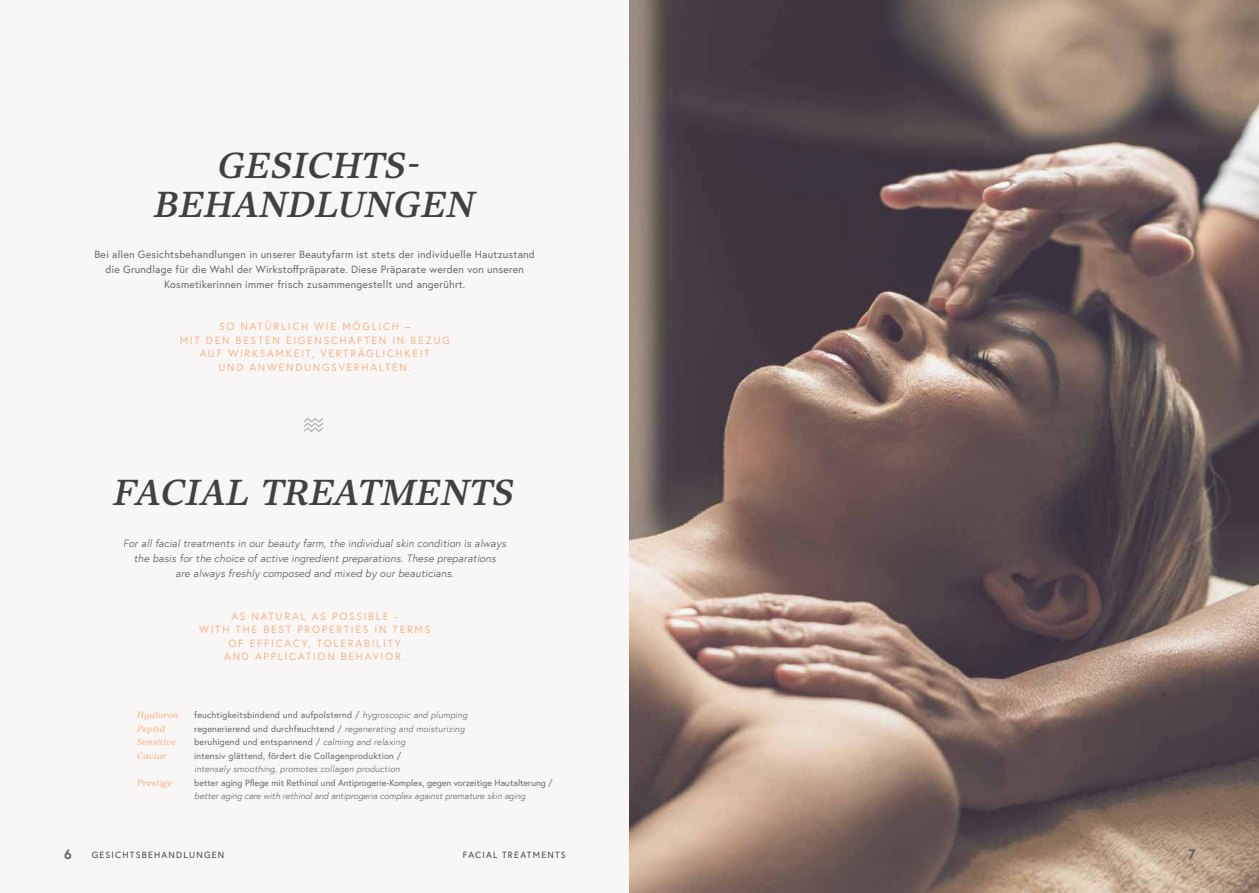
<style>
.page{position:relative;width:1259px;height:893px;background:#f9f7f5}
.page>*{position:absolute;margin:0;border:0;box-sizing:border-box;transform-origin:0 0}
.t1{font:36px/39px "Core Serif N 55 Bold It";letter-spacing:.015em;color:#414042;text-align:center}
.t2{font:700 13.5px "Europa";color:#58595b}
.t3{font:10.5px/15px "Europa";letter-spacing:.02em;color:#696a6d;text-align:center}
.t4{font:10.5px/13.5px "Europa";letter-spacing:.16em;color:#fab38b;text-align:center}
.t5{font:italic 300 10.5px/15px "Europa";letter-spacing:.02em;color:#414042;text-align:center}
.t6{font:9px "Europa";letter-spacing:.02em;color:#696a6d}
.t7{font:9px "Europa";color:#696a6d}
.t8{font:italic 300 9px "Europa";color:#565659}
.t9{font:italic 300 9px "Europa";letter-spacing:.02em;color:#565659}
.t10{font:9px "Core Serif N 55 Bold It";letter-spacing:.02em;color:#fbba95}
.t11{font:9px "Europa";letter-spacing:.135em;color:#414042}
.s1{font-weight:300;font-style:italic;color:#565659}
</style>
<div class="page">
<img style="left:629px;top:0;width:630px;height:893px">
<svg style="left:303px;top:418px;width:20px;height:14px"></svg>
<h1 class="t1" style="left:154px;top:146px;width:322px">GESICHTS-<br>BEHANDLUNGEN</h1>
<p class="t3" style="left:95px;top:247px;width:442px">Bei allen Gesichtsbehandlungen in unserer Beautyfarm ist stets der individuelle Hautzustand die Grundlage für die Wahl der Wirkstoffpräparate. Diese Präparate werden von unseren<br>Kosmetikerinnen immer frisch zusammengestellt und angerührt.</p>
<p class="t4" style="left:180px;top:320px;width:271px">SO NATÜRLICH WIE MÖGLICH –<br>MIT DEN BESTEN EIGENSCHAFTEN IN BEZUG<br>AUF WIRKSAMKEIT, VERTRÄGLICHKEIT<br>UND ANWENDUNGSVERHALTEN.</p>
<h1 class="t1" style="left:113px;top:473px;width:401px">FACIAL TREATMENTS</h1>
<p class="t5" style="left:123px;top:536px;width:384px">For all facial treatments in our beauty farm, the individual skin condition is always the basis for the choice of active ingredient preparations. These preparations<br>are always freshly composed and mixed by our beauticians.</p>
<p class="t4" style="left:199px;top:609px;width:233px">AS NATURAL AS POSSIBLE -<br>WITH THE BEST PROPERTIES IN TERMS<br>OF EFFICACY, TOLERABILITY<br>AND APPLICATION BEHAVIOR.</p>
<p class="t10" style="left:137px;top:709px;width:43px">Hyaluron</p>
<p class="t6" style="left:194px;top:709px;width:274px">feuchtigkeitsbindend und aufpolsternd / <span class="s1">hygroscopic and plumping</span></p>
<p class="t10" style="left:137px;top:723px;width:29px">Peptid</p>
<p class="t6" style="left:194px;top:723px;width:272px">regenerierend und durchfeuchtend / <span class="s1">regenerating and moisturizing</span></p>
<p class="t10" style="left:137px;top:736px;width:41px">Sensitive</p>
<p class="t6" style="left:194px;top:736px;width:212px">beruhigend und entspannend / <span class="s1">calming and relaxing</span></p>
<p class="t10" style="left:137px;top:750px;width:31px">Caviar</p>
<p class="t6" style="left:194px;top:750px;width:208px">intensiv glättend, fördert die Collagenproduktion /</p>
<p class="t9" style="left:194px;top:763px;width:207px">intensely smoothing, promotes collagen production</p>
<p class="t10" style="left:137px;top:777px;width:37px">Prestige</p>
<p class="t7" style="left:194px;top:777px;width:360px">better aging Pflege mit Rethinol und Antiprogerie-Komplex, gegen vorzeitige Hautalterung /</p>
<p class="t8" style="left:194px;top:790px;width:333px">better aging care with rethinol and antiprogeria complex against premature skin aging</p>
<p class="t2" style="left:64px;top:845px;width:9px">6</p>
<p class="t11" style="left:92px;top:849px;width:134px">GESICHTSBEHANDLUNGEN</p>
<p class="t11" style="left:463px;top:849px;width:104px">FACIAL TREATMENTS</p>
<p class="t2" style="left:1188px;top:845px;width:9px">7</p>
</div>
